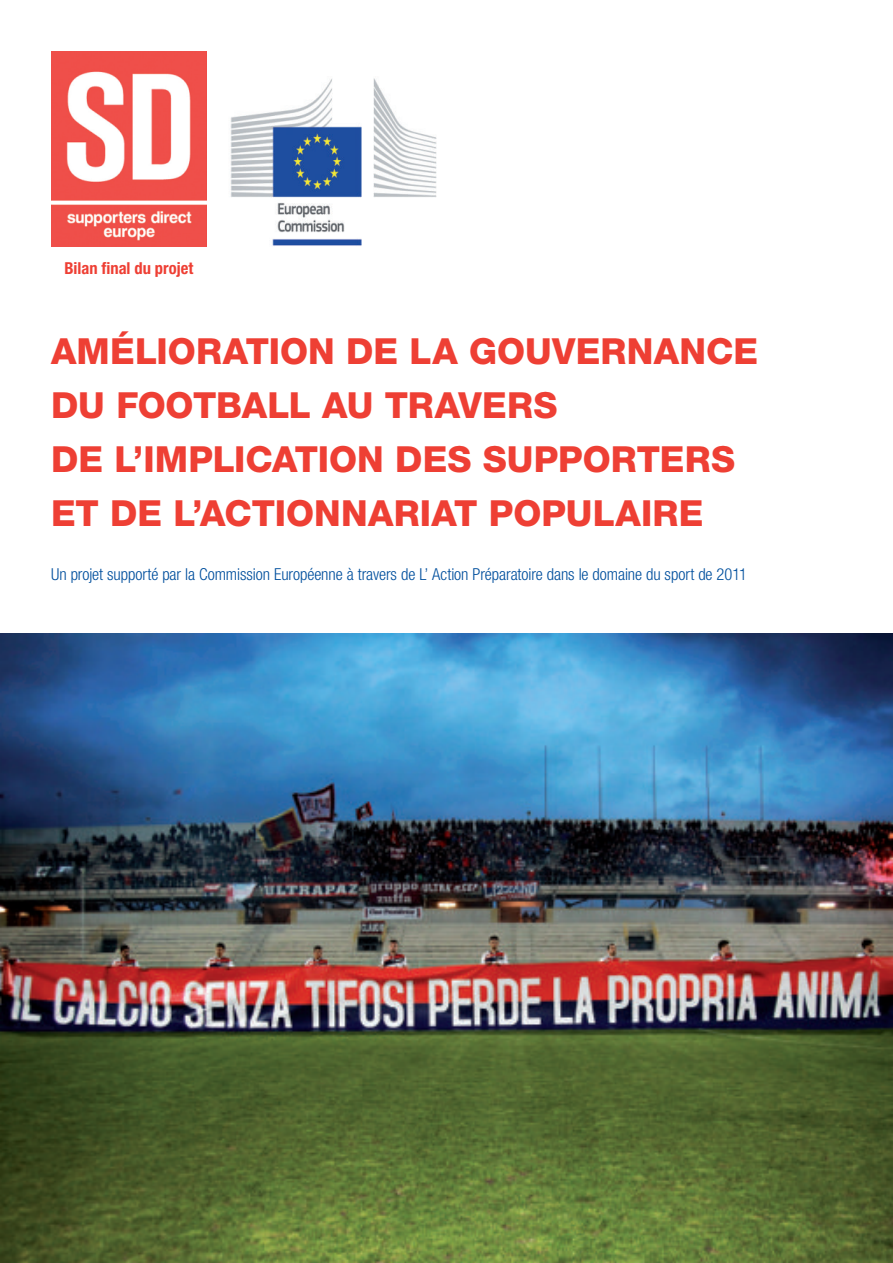
<style>
.page{position:relative;width:893px;height:1263px;background:#fff}
.page>*{position:absolute;margin:0;border:0;box-sizing:border-box;transform-origin:0 0}
.t1{font:800 36px/54px "Helvetica Neue";color:#ee3f34}
.t2{font:300 condensed 16.5px "Helvetica Neue";letter-spacing:-.005em;color:#004f9d}
.t3{font:700 condensed 16.5px "Helvetica Neue";color:#ee3f34}
</style>
<div class="page">
<img style="left:0;top:634px;width:892px;height:629px">
<img style="left:230px;top:78px;width:207px;height:168px">
<img style="left:51px;top:51px;width:156px;height:195px">
<p class="t3" style="left:65px;top:258px;width:130px">Bilan final du projet</p>
<p class="t1" style="left:51px;top:324px;width:709px">AMÉLIORATION DE LA GOUVERNANCE<br>DU FOOTBALL AU TRAVERS<br>DE L’IMPLICATION DES SUPPORTERS<br>ET DE L’ACTIONNARIAT POPULAIRE</p>
<p class="t2" style="left:51px;top:564px;width:697px">Un projet supporté par la Commission Européenne à travers de L’ Action Préparatoire dans le domaine du sport de 2011</p>
</div>
